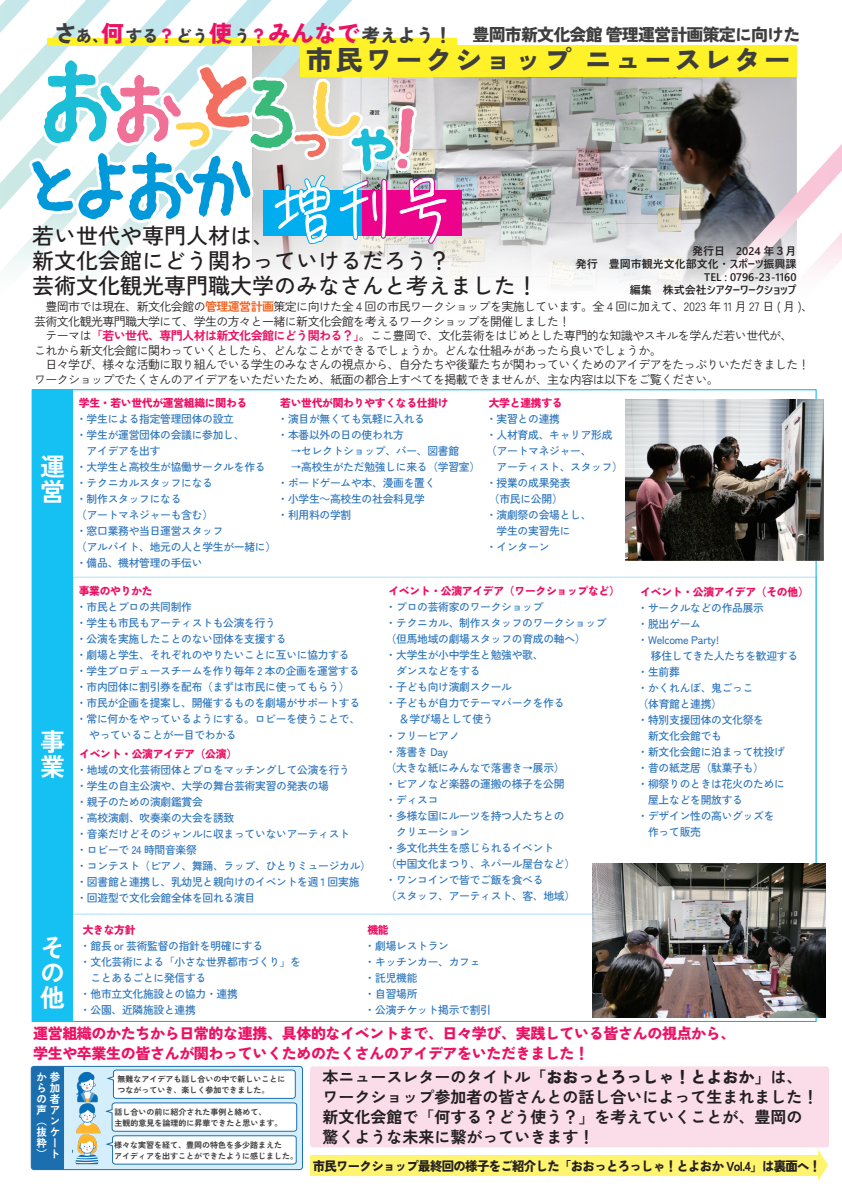
<style>
.page{position:relative;width:842px;height:1191px;background:#fff}
.page>*{position:absolute;margin:0;border:0;box-sizing:border-box;transform-origin:0 0}
.t1{font:69.4px "TA koigokoro";color:#fff;scale:.87 1}
.t2{font:900 27.1px "Zen Kaku Gothic New";letter-spacing:.1em;color:#3e3e3f}
.t3{font:700 25px/25px "Zen Kaku Gothic New";color:#fff}
.t4{font:900 23px "Zen Kaku Gothic New";color:#ec1163}
.t5{font:500 22px/25px "Zen Kaku Gothic New";color:#231f20}
.t6{font:900 17px "Zen Kaku Gothic New";letter-spacing:-.05em;color:#3e3e3f}
.t7{font:900 16.3px "Zen Kaku Gothic New";color:#3e3e3f}
.t8{font:700 16px/20px "Zen Kaku Gothic New";color:#231f20}
.t9{font:900 15px/20px "Zen Kaku Gothic New";letter-spacing:-.025em;color:#ec1163}
.t10{font:900 13px "Zen Kaku Gothic New";letter-spacing:-.05em;color:#231f20;scale:.95 1}
.t11{font:12px/14.5px "Zen Kaku Gothic New";letter-spacing:-.05em;color:#231f20}
.t12{font:500 11px/16px "Zen Kaku Gothic New";letter-spacing:-.025em;color:#2e76bc}
.t13{font:900 11px "Zen Kaku Gothic New";letter-spacing:-.025em;color:#ec1163}
.t14{font:700 11px/13px "Yu Gothic UI";color:#231f20;text-align:right}
.t15{font:700 11px/11px "Zen Kaku Gothic New";color:#fff;scale:.95 1}
.t16{font:700 8px/11px "Zen Kaku Gothic New";color:#3e3e3f}
.s1{font-size:23px;color:#ec1163}
.s2{font-size:18.1px}
.s3{font-size:23px}
.s4{color:#ec1163}
.s5{font-weight:700;color:#f36421}
.s6{font-weight:700;color:#ec1163}
.s7{font-family:"Koz Go Pr 6 N";font-weight:400}
.s8{font-weight:900}
</style>
<div class="page">
<svg style="left:0;top:0;width:352px;height:33px"></svg>
<svg style="left:16px;top:33px;width:781px;height:44px"></svg>
<div style="left:155px;top:38px;width:113px;height:8px;background:#fff229"></div>
<div style="left:260px;top:38px;width:197px;height:7px;background:#fff229"></div>
<div style="left:300px;top:45px;width:496px;height:32px;background:#fff229"></div>
<div style="left:47px;top:38px;width:130px;height:8px;background:#fff229"></div>
<svg style="left:27px;top:53px;width:815px;height:237px"></svg>
<div style="left:31px;top:1066px;width:271px;height:103px;background:#d4effb;border-radius:3px"></div>
<div style="left:31px;top:1065px;width:272px;height:105px;border:1px solid #1c6faf;border-radius:3px"></div>
<div style="left:31px;top:1066px;width:33px;height:103px;background:#1c6faf"></div>
<svg style="left:105px;top:1069px;width:193px;height:96px;background:#eaf3f8"></svg>
<div style="left:32px;top:389px;width:41px;height:632px;background:#15c0f2"></div>
<img style="left:76px;top:1071px;width:22px;height:28px">
<img style="left:75px;top:1099px;width:26px;height:66px">
<img style="left:626px;top:399px;width:197px;height:162px">
<img style="left:593px;top:863px;width:232px;height:155px">
<div style="left:310px;top:1066px;width:519px;height:81px;background:#fbdde9;border-radius:3px"></div>
<div style="left:310px;top:1154px;width:508px;height:21px;background:#fff46d"></div>
<svg style="left:818px;top:1149px;width:10px;height:32px"></svg>
<h3 class="t6" style="left:209px;top:24px;width:593px"><span class="s1">使</span> <sub>？</sub><span class="s1">みんなで</span><span class="s2">考えよう！</span> 豊岡市新文化会館 管理運営計画策定に向けた</h3>
<h2 class="t2" style="left:306px;top:42px;width:486px">市民ワークショップ ニュースレター</h2>
<h3 class="t4" style="left:101px;top:19px;width:24px">何</h3>
<h3 class="t7" style="left:54px;top:26px;width:198px"><span class="s3">さ</span>あ、　 する<span class="s4">？</span>どう　 う</h3>
<h1 class="t1" style="left:273px;top:161px;width:209px">増刊号</h1>
<h3 class="t5" style="left:32px;top:223px;width:507px">若い世代や専門人材は、<br>新文化会館にどう関わっていけるだろう？<br>芸術文化観光専門職大学のみなさんと考えました！</h3>
<p class="t14" style="left:576px;top:245px;width:222px">発行日　2024 年３月<br>発行　豊岡市観光文化部文化・スポーツ振興課<br>TEL : 0796-23-1160<br>　編集　株式会社シアターワークショップ</p>
<p class="t11" style="left:34px;top:299px;width:781px">　豊岡市では現在、新文化会館の<span class="s5">管理運営計画</span>策定に向けた全 4 回の市民ワークショップを実施しています。全 4 回に加えて、2023 年 11 月 27 日 ( 月 )、芸術文化観光専門職大学にて、学生の方々と一緒に新文化会館を考えるワークショップを開催しました！<br>　テーマは<span class="s6">「若い世代、専門人材は新文化会館にどう関わる？」</span>。ここ豊岡で、文化芸術をはじめとした専門的な知識やスキルを学んだ若い世代が、<br>これから新文化会館に関わっていくとしたら、どんなことができるでしょうか。どんな仕組みがあったら良いでしょうか。<br>　日々学び、様々な活動に取り組んでいる学生のみなさんの視点から、自分たちや後輩たちが関わっていくためのアイデアをたっぷりいただきました！ワークショップでたくさんのアイデアをいただいたため、紙面の都合上すべてを掲載できませんが、主な内容は以下をご覧ください。</p>
<h3 class="t3" style="left:40px;top:454px;width:26px">運営</h3>
<h3 class="t3" style="left:40px;top:728px;width:26px">事業</h3>
<h3 class="t3" style="left:40px;top:934px;width:26px;text-align:justify">その他</h3>
<p class="t13" style="left:489px;top:395px;width:75px">大学と連携する</p>
<p class="t12" style="left:486px;top:410px;width:128px">・実習との連携<br>・人材育成、キャリア形成（アートマネジャー、</p>
<p class="t12" style="left:497px;top:458px;width:128px">アーティスト、スタッフ）</p>
<p class="t12" style="left:486px;top:474px;width:86px">・授業の成果発表</p>
<p class="t12" style="left:489px;top:490px;width:75px">（市民に公開）</p>
<p class="t12" style="left:486px;top:506px;width:107px">・演劇祭の会場とし、</p>
<p class="t12" style="left:497px;top:522px;width:75px">学生の実習先に</p>
<p class="t12" style="left:486px;top:538px;width:65px">・インターン</p>
<p class="t13" style="left:280px;top:395px;width:170px">若い世代が関わりやすくなる仕掛け</p>
<p class="t12" style="left:278px;top:410px;width:204px">・演目が無くても気軽に入れる<br>・本番以外の日の使われ方<br>　→セレクトショップ、バー、図書館　→高校生がただ勉強しに来る（学習室）・ボードゲームや本、漫画を置く<br>・小学生<span class="s7">～</span>高校生の社会科見学<br>・利用料の学割</p>
<p class="t13" style="left:79px;top:396px;width:170px">学生・若い世代が運営組織に関わる</p>
<p class="t12" style="left:76px;top:411px;width:159px">・学生による指定管理団体の設立</p>
<p class="t12" style="left:76px;top:427px;width:170px">・学生が運営団体の会議に参加し、</p>
<p class="t12" style="left:87px;top:443px;width:75px">アイデアを出す</p>
<p class="t12" style="left:76px;top:459px;width:191px">・大学生と高校生が協働サークルを作る</p>
<p class="t12" style="left:76px;top:475px;width:138px">・テクニカルスタッフになる</p>
<p class="t12" style="left:76px;top:491px;width:107px">・制作スタッフになる</p>
<p class="t12" style="left:76px;top:507px;width:138px">（アートマネジャーも含む）</p>
<p class="t12" style="left:76px;top:523px;width:149px">・窓口業務や当日運営スタッフ</p>
<p class="t12" style="left:76px;top:539px;width:201px">（アルバイト、地元の人と学生が一緒に）</p>
<p class="t12" style="left:76px;top:555px;width:128px">・備品、機材管理の手伝い</p>
<p class="t13" style="left:79px;top:584px;width:75px">事業のやりかた</p>
<p class="t12" style="left:76px;top:599px;width:286px">・市民とプロの共同制作<br>・学生も市民もアーティストも公演を行う<br>・公演を実施したことのない団体を支援する<br>・劇場と学生、それぞれのやりたいことに互いに協力する・学生プロデュースチームを作り毎年 2 本の企画を運営する・市内団体に割引券を配布（まずは市民に使ってもらう）・市民が企画を提案し、開催するものを劇場がサポートする・常に何かをやっているようにする。ロビーを使うことで、　やっていることが一目でわかる</p>
<p class="t13" style="left:79px;top:746px;width:159px">イベント・公演アイデア（公演）</p>
<p class="t12" style="left:76px;top:761px;width:296px">・地域の文化芸術団体とプロをマッチングして公演を行う<br>・学生の自主公演や、大学の舞台芸術実習の発表の場<br>・親子のための演劇鑑賞会<br>・高校演劇、吹奏楽の大会を誘致<br>・音楽だけどそのジャンルに収まっていないアーティスト<br>・ロビーで 24 時間音楽祭<br>・コンテスト（ピアノ、舞踊、ラップ、ひとりミュージカル）・図書館と連携し、乳幼児と親向けのイベントを週 1 回実施・回遊型で文化会館全体を回れる演目</p>
<p class="t13" style="left:388px;top:584px;width:233px">イベント・公演アイデア（ワークショップなど）</p>
<p class="t12" style="left:386px;top:599px;width:159px">・プロの芸術家のワークショップ</p>
<p class="t12" style="left:386px;top:615px;width:222px">・テクニカル、制作スタッフのワークショップ</p>
<p class="t12" style="left:386px;top:631px;width:201px">（但馬地域の劇場スタッフの育成の軸へ）</p>
<p class="t12" style="left:386px;top:647px;width:159px">・大学生が小中学生と勉強や歌、</p>
<p class="t12" style="left:396px;top:663px;width:86px">ダンスなどをする</p>
<p class="t12" style="left:386px;top:679px;width:128px">・子ども向け演劇スクール</p>
<p class="t12" style="left:386px;top:695px;width:180px">・子どもが自力でテーマパークを作る</p>
<p class="t12" style="left:388px;top:711px;width:107px">　＆学び場として使う</p>
<p class="t12" style="left:386px;top:727px;width:75px">・フリーピアノ</p>
<p class="t12" style="left:386px;top:743px;width:64px">・落書き Day</p>
<p class="t12" style="left:386px;top:759px;width:180px">（大きな紙にみんなで落書き→展示）</p>
<p class="t12" style="left:386px;top:775px;width:180px">・ピアノなど楽器の運搬の様子を公開</p>
<p class="t12" style="left:386px;top:791px;width:54px">・ディスコ</p>
<p class="t12" style="left:386px;top:807px;width:180px">・多様な国にルーツを持つ人たちとの</p>
<p class="t12" style="left:396px;top:823px;width:75px">クリエーション</p>
<p class="t12" style="left:386px;top:839px;width:170px">・多文化共生を感じられるイベント</p>
<p class="t12" style="left:386px;top:855px;width:191px">（中国文化まつり、ネパール屋台など）</p>
<p class="t12" style="left:386px;top:871px;width:159px">・ワンコインで皆でご飯を食べる</p>
<p class="t12" style="left:386px;top:887px;width:191px">（スタッフ、アーティスト、客、地域）</p>
<p class="t13" style="left:83px;top:922px;width:54px">大きな方針</p>
<p class="t12" style="left:80px;top:937px;width:185px">・館長 or 芸術監督の指針を明確にする</p>
<p class="t12" style="left:80px;top:953px;width:222px">・文化芸術による「小さな世界都市づくり」を</p>
<p class="t12" style="left:90px;top:969px;width:117px">ことあるごとに発信する</p>
<p class="t12" style="left:80px;top:985px;width:159px">・他市立文化施設との協力・連携</p>
<p class="t12" style="left:80px;top:1001px;width:117px">・公園、近隣施設と連携</p>
<p class="t13" style="left:367px;top:922px;width:23px">機能</p>
<p class="t12" style="left:365px;top:937px;width:128px">・劇場レストラン<br>・キッチンカー、カフェ・託児機能<br>・自習場所<br>・公演チケット掲示で割引</p>
<p class="t13" style="left:640px;top:584px;width:170px">イベント・公演アイデア（その他）</p>
<p class="t12" style="left:638px;top:599px;width:128px">・サークルなどの作品展示</p>
<p class="t12" style="left:638px;top:615px;width:65px">・脱出ゲーム</p>
<p class="t12" style="left:638px;top:631px;width:83px">・Welcome Party!</p>
<p class="t12" style="left:640px;top:647px;width:159px">　移住してきた人たちを歓迎する</p>
<p class="t12" style="left:638px;top:663px;width:44px">・生前葬</p>
<p class="t12" style="left:638px;top:679px;width:117px">・かくれんぼ、鬼ごっこ</p>
<p class="t12" style="left:638px;top:695px;width:86px">（体育館と連携）</p>
<p class="t12" style="left:638px;top:711px;width:128px">・特別支援団体の文化祭を</p>
<p class="t12" style="left:648px;top:727px;width:75px">新文化会館でも</p>
<p class="t12" style="left:638px;top:743px;width:149px">・新文化会館に泊まって枕投げ</p>
<p class="t12" style="left:638px;top:759px;width:128px">・昔の紙芝居（駄菓子も）</p>
<p class="t12" style="left:638px;top:775px;width:149px">・柳祭りのときは花火のために</p>
<p class="t12" style="left:648px;top:791px;width:96px">屋上などを開放する</p>
<p class="t12" style="left:638px;top:807px;width:138px">・デザイン性の高いグッズを</p>
<p class="t12" style="left:648px;top:823px;width:54px">作って販売</p>
<h3 class="t9" style="left:33px;top:1023px;width:704px">運営組織のかたちから日常的な連携、具体的なイベントまで、日々学び、実践している皆さんの視点から、学生や卒業生の皆さんが関わっていくためのたくさんのアイデアをいただきました！</h3>
<p class="t16" style="left:117px;top:1072px;width:169px">無難なアイデアも話し合いの中で新しいことにつながっていき、楽しく参加できました。</p>
<h3 class="t8" style="left:322px;top:1067px;width:497px">本ニュースレターのタイトル<span class="s8">「おおっとろっしゃ！とよおか」</span>は、ワークショップ参加者の皆さんとの話し合いによって生まれました！新文化会館で「何する？どう使う？」を考えていくことが、豊岡の驚くような未来に繋がっていきます！</h3>
<p class="t10" style="left:313px;top:1157px;width:537px">市民ワークショップ最終回の様子をご紹介した「おおっとろっしゃ！とよおか Vol.4」は裏面へ！</p>
<p class="t15" style="left:36px;top:1071px;width:26px">か参ら加の者声ア︵ ン抜ケ粋ー︶ ト</p>
<p class="t16" style="left:114px;top:1106px;width:169px">話し合いの前に紹介された事例と絡めて、<br>主観的意見を論理的に昇華できたと思います。</p>
<p class="t16" style="left:114px;top:1139px;width:186px">様々な実習を経て、豊岡の特色を多少踏まえた<br>アイディアを出すことができたように感じました。</p>
</div>
